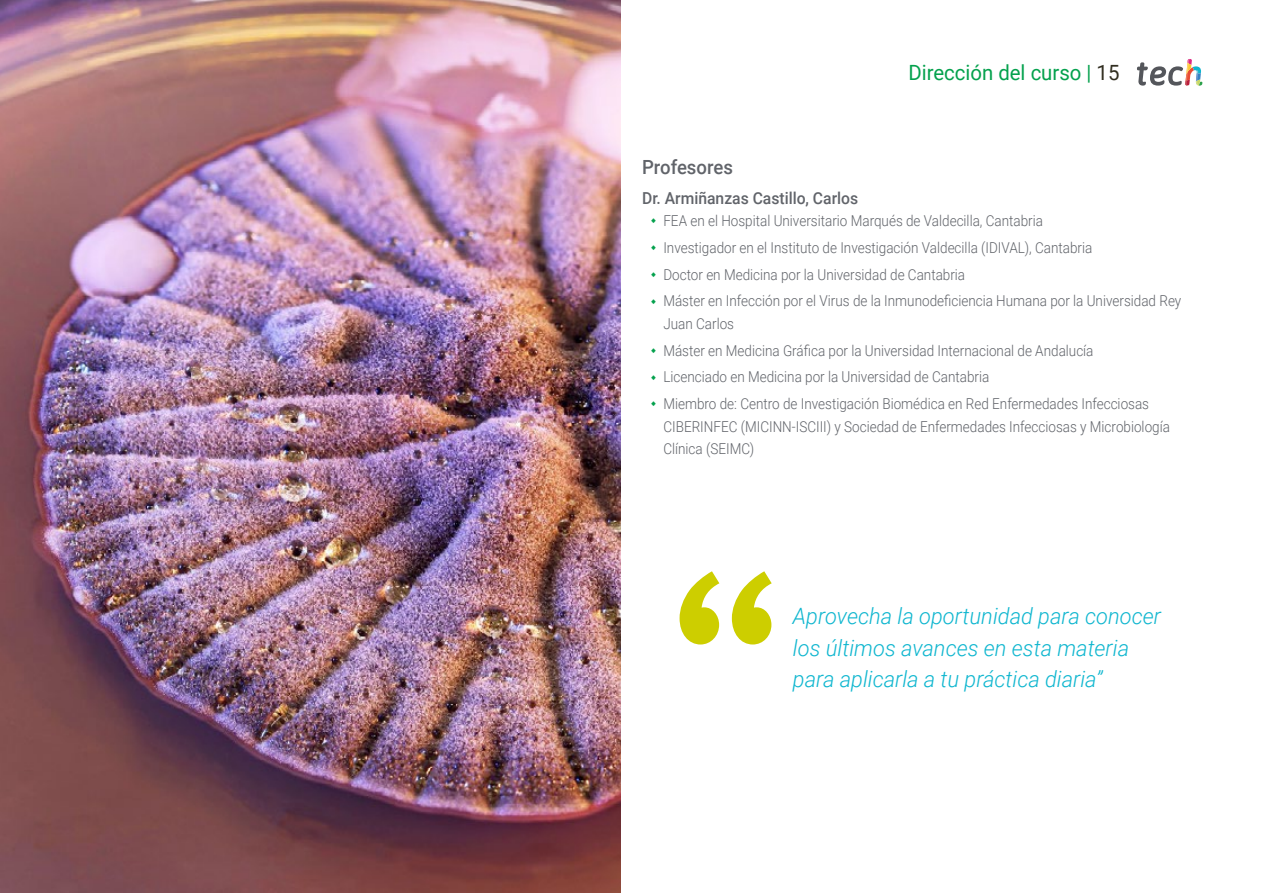
<style>
.page{position:relative;width:1263px;height:893px;background:#fff}
.page>*{position:absolute;margin:0;border:0;box-sizing:border-box;transform-origin:0 0}
.t1{font:italic 300 22.5px/31.5px "Roboto";color:#0fb6cf}
.t2{font:21px "Roboto";color:#04a14d}
.t3{font:500 19.5px "Roboto";color:#61646a;scale:.95 1}
.t4{font:500 16.5px "Roboto";color:#61646a;scale:.95 1}
.t5{font:300 15px/26.7px "Roboto";color:#61646a;scale:.9 1}
.s1{color:#312e20}
</style>
<div class="page">
<img style="left:0;top:0;width:621px;height:893px">
<svg style="left:679px;top:571px;width:93px;height:73px"></svg>
<svg style="left:1137px;top:59px;width:65px;height:27px"></svg>
<h2 class="t2" style="left:908px;top:57px;width:213px">Dirección del curso | <span class="s1">15</span></h2>
<h3 class="t3" style="left:642px;top:154px;width:97px">Profesores</h3>
<p class="t4" style="left:642px;top:186px;width:229px">Dr. Armiñanzas Castillo, Carlos</p>
<p class="t5" style="left:663px;top:207px;width:577px">FEA en el Hospital Universitario Marqués de Valdecilla, Cantabria<br>Investigador en el Instituto de Investigación Valdecilla (IDIVAL), Cantabria<br>Doctor en Medicina por la Universidad de Cantabria<br>Máster en Infección por el Virus de la Inmunodeficiencia Humana por la Universidad Rey</p>
<p class="t5" style="left:663px;top:310px;width:541px">Juan Carlos<br>Máster en Medicina Gráfica por la Universidad Internacional de Andalucía Licenciado en Medicina por la Universidad de Cantabria<br>Miembro de: Centro de Investigación Biomédica en Red Enfermedades Infecciosas</p>
<p class="t5" style="left:663px;top:415px;width:564px;line-height:22.5px">CIBERINFEC (MICINN-ISCIII) y Sociedad de Enfermedades Infecciosas y Microbiología<br>Clínica (SEIMC)</p>
<h1 class="t1" style="left:793px;top:600px;width:370px">Aprovecha la oportunidad para conocer los últimos avances en esta materia para aplicarla a tu práctica diaria”</h1>
</div>
